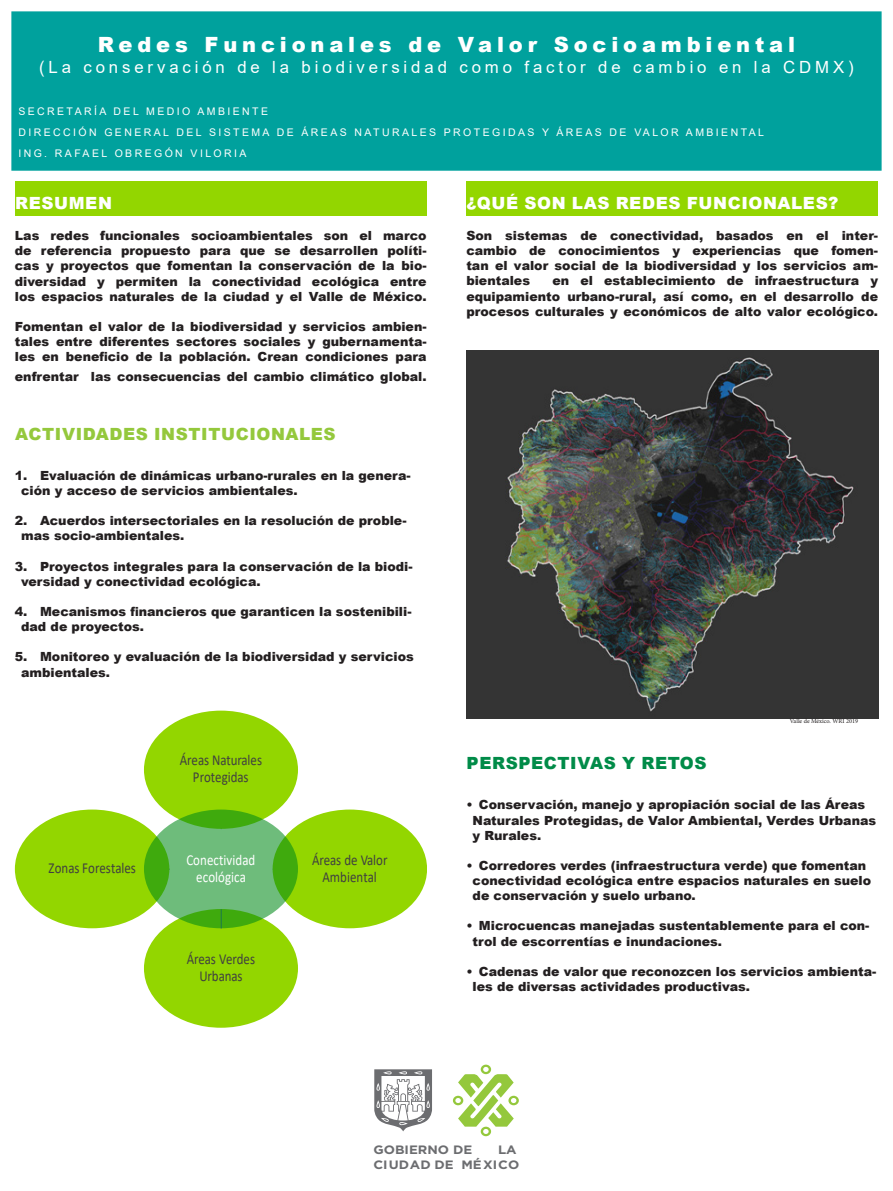
<style>
.page{position:relative;width:893px;height:1191px;background:#fff}
.page>*{position:absolute;margin:0;border:0;box-sizing:border-box;transform-origin:0 0}
.t1{font:900 21px "Arial";letter-spacing:.23em;color:#fff}
.t2{font:16.8px "Arial";letter-spacing:.23em;color:#fff}
.t3{font:900 16.8px "Arial";letter-spacing:.035em;color:#fff}
.t4{font:900 16.8px "Arial";letter-spacing:.035em;color:#94c83c}
.t5{font:900 16.8px "Arial";letter-spacing:.035em;color:#008b48}
.t6{font:15.22px/16.7px "Calibri";color:#404040;text-align:center;scale:.85 1}
.t7{font:15.22px/16.7px "Calibri";letter-spacing:.005em;color:#fff;text-align:center;scale:.85 1}
.t8{font:900 12.6px/15.1px "Arial";color:#231f20}
.t9{font:700 12.14px/15.1px "Gotham";color:#6c6d70;text-align:right;scale:1.09 1}
.t10{font:10.5px "Arial";letter-spacing:.23em;color:#fff}
.t11{font:6.3px "Minion Pro";color:#231f20}
</style>
<div class="page">
<svg style="left:453px;top:1064px;width:66px;height:72px"></svg>
<svg style="left:374px;top:1069px;width:58px;height:62px"></svg>
<div style="left:15px;top:15px;width:863px;height:152px;background:#00a19d"></div>
<div style="left:11px;top:11px;width:871px;height:160px;border:7px solid #00a19d"></div>
<div style="left:15px;top:181px;width:412px;height:35px;background:#93d600"></div>
<div style="left:466px;top:181px;width:412px;height:35px;background:#93d600"></div>
<img style="left:466px;top:350px;width:412px;height:368px">
<div style="left:144px;top:710px;width:154px;height:119px;background:#93d600;border-radius:50%"></div>
<svg style="left:144px;top:809px;width:283px;height:218px"></svg>
<div style="left:15px;top:809px;width:154px;height:119px;background:#93d600;border-radius:50%"></div>
<div style="left:144px;top:809px;width:154px;height:119px;background:#008a18;border-radius:50%;opacity:.57"></div>
<p class="t1" style="left:98px;top:29px;width:699px">Redes Funcionales de Valor Socioambiental</p>
<p class="t2" style="left:39px;top:55px;width:816px">(La conservación de la biodiversidad como factor de cambio en la CDMX)</p>
<p class="t10" style="left:18px;top:104px;width:251px">SECRETARÍA DEL MEDIO AMBIENTE</p>
<p class="t10" style="left:18px;top:125px;width:747px">DIRECCIÓN GENERAL DEL SISTEMA DE ÁREAS NATURALES PROTEGIDAS Y ÁREAS DE VALOR AMBIENTAL</p>
<p class="t10" style="left:18px;top:146px;width:230px">ING. RAFAEL OBREGÓN VILORIA</p>
<p class="t3" style="left:15px;top:191px;width:98px">RESUMEN</p>
<p class="t3" style="left:466px;top:191px;width:373px">¿QUÉ SON LAS REDES FUNCIONALES?</p>
<p class="t8" style="left:15px;top:228px;width:413px;text-align:justify">Las redes funcionales socioambientales son el marco de referencia propuesto para que se desarrollen políti&shy;cas y proyectos que fomentan la conservación de la bio&shy;diversidad y permiten la conectividad ecológica entre los espacios naturales de la ciudad y el Valle de México.</p>
<p class="t8" style="left:15px;top:318px;width:413px;text-align:justify">Fomentan el valor de la biodiversidad y servicios ambien&shy;tales entre diferentes sectores sociales y gubernamenta&shy;les en beneficio de la población. Crean condiciones para</p>
<p class="t8" style="left:15px;top:369px;width:413px">enfrentar las consecuencias del cambio climático global.</p>
<p class="t4" style="left:15px;top:421px;width:322px">ACTIVIDADES INSTITUCIONALES</p>
<p class="t8" style="left:21px;top:467px;width:391px;text-indent:-6px">1. Evaluación de dinámicas urbano-rurales en la genera&shy;ción y acceso de servicios ambientales.</p>
<p class="t8" style="left:21px;top:513px;width:387px;text-indent:-6px">2. Acuerdos intersectoriales en la resolución de proble&shy;mas socio-ambientales.</p>
<p class="t8" style="left:21px;top:558px;width:393px;text-indent:-6px">3. Proyectos integrales para la conservación de la biodi&shy;versidad y conectividad ecológica.</p>
<p class="t8" style="left:21px;top:603px;width:392px;text-indent:-6px">4. Mecanismos financieros que garanticen la sostenibili&shy;dad de proyectos.</p>
<p class="t8" style="left:21px;top:649px;width:394px;text-indent:-6px">5. Monitoreo y evaluación de la biodiversidad y servicios ambientales.</p>
<p class="t6" style="left:180px;top:751px;width:98px">Áreas Naturales<br>Protegidas</p>
<p class="t6" style="left:49px;top:859px;width:104px">Zonas Forestales</p>
<p class="t7" style="left:186px;top:851px;width:82px">Conectividad ecológica</p>
<p class="t6" style="left:187px;top:950px;width:82px">Áreas Verdes<br>Urbanas</p>
<p class="t6" style="left:312px;top:851px;width:90px">Áreas de Valor<br>Ambiental</p>
<p class="t8" style="left:466px;top:227px;width:413px;text-align:justify">Son sistemas de conectividad, basados en el inter&shy;cambio de conocimientos y experiencias que fomen&shy;tan el valor social de la biodiversidad y los servicios am&shy;bientales</p>
<p class="t8" style="left:466px;top:273px;width:413px;text-align:justify;text-indent:86px">en el establecimiento de infraestructura y equipamiento urbano-rural, así como, en el desarrollo de procesos culturales y económicos de alto valor ecológico.</p>
<p class="t5" style="left:467px;top:751px;width:241px">PERSPECTIVAS Y RETOS</p>
<p class="t11" style="left:790px;top:716px;width:70px">Valle de México. WRI 2019</p>
<p class="t8" style="left:473px;top:797px;width:405px;text-indent:-6px">• Conservación, manejo y apropiación social de las Áreas<br>Naturales Protegidas, de Valor Ambiental, Verdes Urbanas y Rurales.</p>
<p class="t8" style="left:473px;top:857px;width:400px;text-indent:-6px">• Corredores verdes (infraestructura verde) que fomentan conectividad ecológica entre espacios naturales en suelo de conservación y suelo urbano.</p>
<p class="t8" style="left:473px;top:918px;width:398px;text-indent:-6px">• Microcuencas manejadas sustentablemente para el con&shy;trol de escorrentías e inundaciones.</p>
<p class="t8" style="left:473px;top:963px;width:405px;text-indent:-6px">• Cadenas de valor que reconozcen los servicios ambienta&shy;les de diversas actividades productivas.</p>
<p class="t9" style="left:373px;top:1142px;width:92px">GOBIERNO DE</p>
<p class="t9" style="left:373px;top:1142px;width:135px">LA<br>CIUDAD DE MÉXICO</p>
</div>
